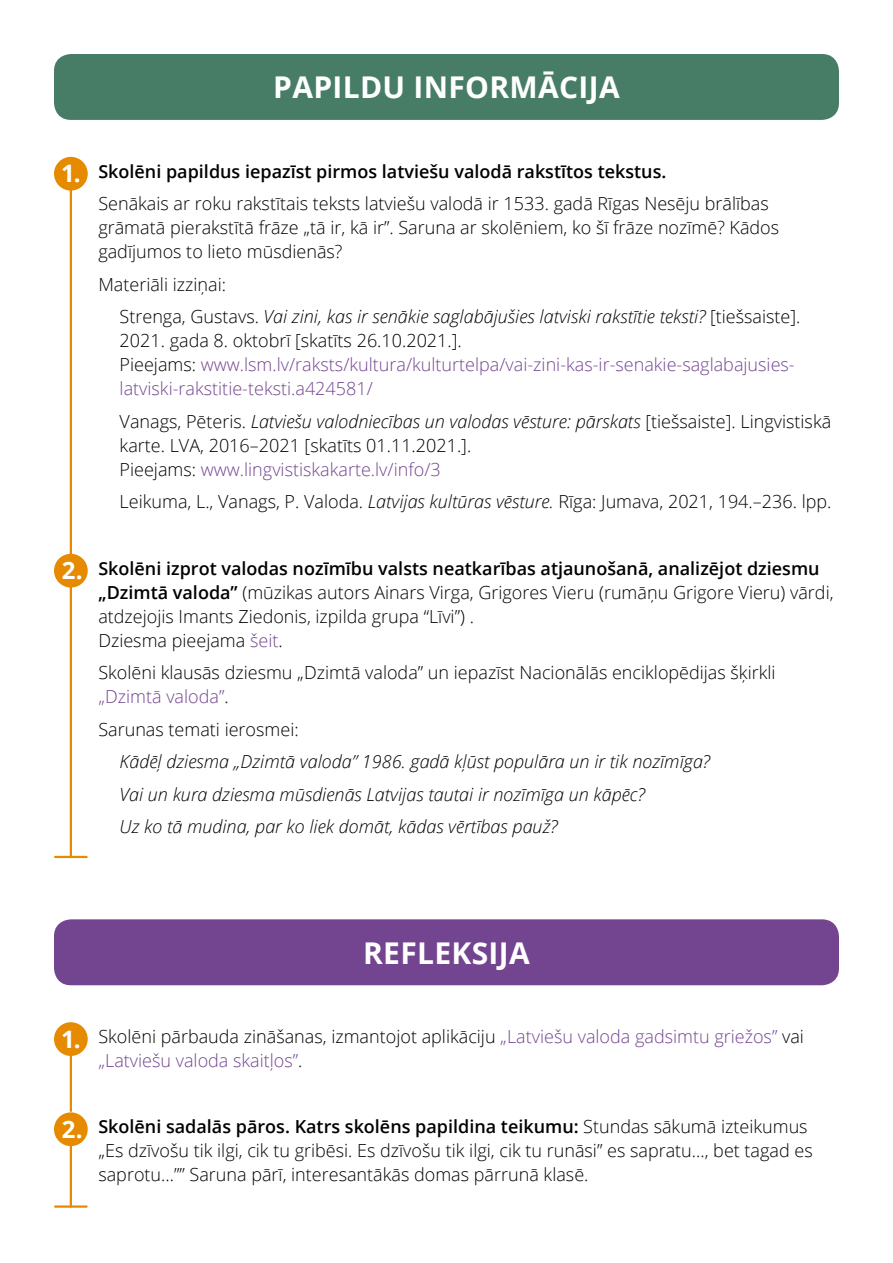
<style>
.page{position:relative;width:893px;height:1263px;background:#fff}
.page>*{position:absolute;margin:0;border:0;box-sizing:border-box;transform-origin:0 0}
.t1{font:700 30px "Open Sans";letter-spacing:.01em;color:#fff}
.t2{font:700 24px "Open Sans";color:#fff}
.t3{font:300 18px/24px "Open Sans";color:#000}
.t4{font:italic 300 18px/32.5px "Open Sans";color:#000}
.t5{font:300 18px/24px "Open Sans";color:#734590}
.t6{font:600 18px "Open Sans";color:#000}
.s1{font-style:normal}
.s2{color:#000}
.s3{font-style:italic}
.s4{color:#734590}
.s5{font-weight:600}
</style>
<div class="page">
<div style="left:54px;top:157px;width:34px;height:34px;background:#e68a00;border-radius:50%"></div>
<div style="left:54px;top:1022px;width:34px;height:34px;background:#e68a00;border-radius:50%"></div>
<hr style="left:70px;top:164px;width:2px;height:402px;background:#e68a00">
<hr style="left:70px;top:1029px;width:2px;height:82px;background:#e68a00">
<div style="left:54px;top:554px;width:34px;height:33px;background:#e68a00;border-radius:50%"></div>
<hr style="left:70px;top:561px;width:2px;height:295px;background:#e68a00">
<div style="left:54px;top:1112px;width:34px;height:34px;background:#e68a00;border-radius:50%"></div>
<hr style="left:70px;top:1119px;width:2px;height:87px;background:#e68a00">
<hr style="left:55px;top:856px;width:32px;height:2px;background:#e68a00">
<hr style="left:55px;top:1205px;width:32px;height:3px;background:#e68a00">
<div style="left:54px;top:54px;width:785px;height:66px;background:#477d66;border-radius:17px"></div>
<div style="left:54px;top:919px;width:785px;height:66px;background:#734590;border-radius:17px"></div>
<h1 class="t1" style="left:273px;top:66px;width:348px">PAPILDU INFORMĀCIJA</h1>
<h2 class="t2" style="left:61px;top:157px;width:21px">1.</h2>
<p class="t6" style="left:98px;top:159px;width:570px">Skolēni papildus iepazīst pirmos latviešu valodā rakstītos tekstus.</p>
<p class="t3" style="left:98px;top:191px;width:682px">Senākais ar roku rakstītais teksts latviešu valodā ir 1533. gadā Rīgas Nesēju brālības grāmatā pierakstītā frāze „tā ir, kā ir”. Saruna ar skolēniem, ko šī frāze nozīmē? Kādos gadījumos to lieto mūsdienās?</p>
<p class="t4" style="left:120px;top:267px;width:682px;text-indent:-21px"><span class="s1">Materiāli izziņai:<br>Strenga, Gustavs.</span> Vai zini, kas ir senākie saglabājušies latviski rakstītie teksti? <span class="s1">[tiešsaiste].</span></p>
<p class="t5" style="left:120px;top:328px;width:677px"><span class="s2">2021. gada 8. oktobrī [skatīts 26.10.2021.].<br>Pieejams:</span> www.lsm.lv/raksts/kultura/kulturtelpa/vai-zini-kas-ir-senakie-saglabajusies&shy;latviski-rakstitie-teksti.a424581/</p>
<p class="t3" style="left:120px;top:409px;width:713px">Vanags, Pēteris. <span class="s3">Latviešu valodniecības un valodas vēsture: pārskats</span> [tiešsaiste]. Lingvistiskā karte. LVA, 2016–2021 [skatīts 01.11.2021.].<br>Pieejams: <span class="s4">www.lingvistiskakarte.lv/info/3</span></p>
<p class="t3" style="left:120px;top:489px;width:713px">Leikuma, L., Vanags, P. Valoda. <span class="s3">Latvijas kultūras vēsture.</span> Rīga: Jumava, 2021, 194.–236. lpp.</p>
<h2 class="t2" style="left:62px;top:554px;width:22px">2.</h2>
<p class="t3" style="left:98px;top:556px;width:737px"><span class="s5">Skolēni izprot valodas nozīmību valsts neatkarības atjaunošanā, analizējot dziesmu „Dzimtā valoda”</span> (mūzikas autors Ainars Virga, Grigores Vieru (rumāņu Grigore Vieru) vārdi, atdzejojis Imants Ziedonis, izpilda grupa “Līvi”) .<br>Dziesma pieejama <span class="s4">šeit</span>.</p>
<p class="t3" style="left:98px;top:660px;width:679px">Skolēni klausās dziesmu „Dzimtā valoda” un iepazīst Nacionālās enciklopēdijas šķirkli <span class="s4">„Dzimtā valoda”</span>.</p>
<p class="t3" style="left:98px;top:717px;width:202px">Sarunas temati ierosmei:</p>
<p class="t4" style="left:120px;top:745px;width:592px">Kādēļ dziesma „Dzimtā valoda” 1986. gadā kļūst populāra un ir tik nozīmīga?<br>Vai un kura dziesma mūsdienās Latvijas tautai ir nozīmīga un kāpēc?<br>Uz ko tā mudina, par ko liek domāt, kādas vērtības pauž?</p>
<h1 class="t1" style="left:363px;top:931px;width:168px">REFLEKSIJA</h1>
<h2 class="t2" style="left:61px;top:1022px;width:21px">1.</h2>
<p class="t5" style="left:98px;top:1024px;width:707px"><span class="s2">Skolēni pārbauda zināšanas, izmantojot aplikāciju</span> „Latviešu valoda gadsimtu griežos” <span class="s2">vai </span>„Latviešu valoda skaitļos”<span class="s2">.</span></p>
<h2 class="t2" style="left:62px;top:1112px;width:22px">2.</h2>
<p class="t3" style="left:98px;top:1114px;width:716px"><span class="s5">Skolēni sadalās pāros. Katrs skolēns papildina teikumu:</span> Stundas sākumā izteikumus „Es dzīvošu tik ilgi, cik tu gribēsi. Es dzīvošu tik ilgi, cik tu runāsi” es sapratu..., bet tagad es saprotu...”” Saruna pārī, interesantākās domas pārrunā klasē.</p>
</div>
